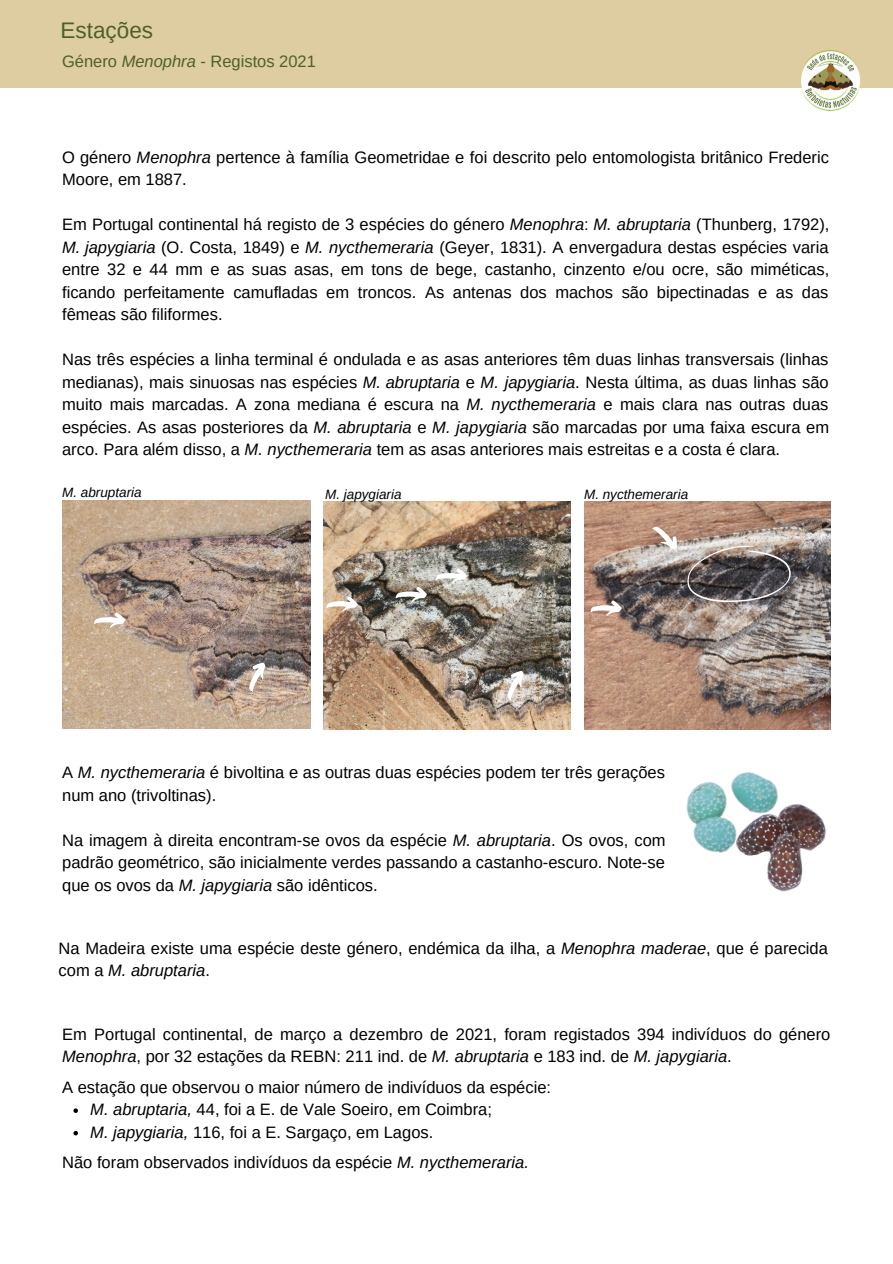
<style>
.page{position:relative;width:893px;height:1264px;background:#fff}
.page>*{position:absolute;margin:0;border:0;box-sizing:border-box;transform-origin:0 0}
.t1{font:22.5px "Arimo";color:#4d6027}
.t2{font:16.5px/22.5px "Arimo";color:#000}
.t3{font:16.5px "Arimo";color:#4d6027}
.t4{font:italic 13.5px "Arimo";color:#000}
.s1{font-style:italic}
</style>
<div class="page">
<div style="left:0;top:0;width:892px;height:88px;background:#decda1"></div>
<img style="left:801px;top:50px;width:60px;height:61px">
<img style="left:62px;top:500px;width:249px;height:228px">
<img style="left:584px;top:502px;width:246px;height:227px">
<img style="left:324px;top:502px;width:246px;height:227px">
<img style="left:718px;top:776px;width:129px;height:129px;border-radius:50%">
<img style="left:686px;top:772px;width:110px;height:108px">
<svg style="left:94px;top:612px;width:31px;height:15px"></svg>
<svg style="left:73px;top:1108px;width:5px;height:4px"></svg>
<svg style="left:73px;top:1130px;width:5px;height:5px"></svg>
<svg style="left:326px;top:596px;width:32px;height:15px"></svg>
<svg style="left:590px;top:600px;width:31px;height:16px"></svg>
<svg style="left:435px;top:568px;width:32px;height:15px"></svg>
<svg style="left:395px;top:586px;width:32px;height:16px"></svg>
<svg style="left:242px;top:658px;width:28px;height:36px"></svg>
<svg style="left:500px;top:667px;width:28px;height:35px"></svg>
<svg style="left:649px;top:520px;width:141px;height:86px;background:#877b75"></svg>
<p class="t1" style="left:61px;top:18px;width:94px">Estações</p>
<p class="t3" style="left:62px;top:52px;width:255px">Género <span class="s1">Menophra</span> - Registos 2021</p>
<p class="t2" style="left:62px;top:146px;width:768px">O género <span class="s1">Menophra</span> pertence à família Geometridae e foi descrito pelo entomologista britânico Frederic<br>Moore, em 1887.</p>
<p class="t2" style="left:62px;top:213px;width:768px;text-align:justify">Em Portugal continental há registo de 3 espécies do género <span class="s1">Menophra</span>: <span class="s1">M. abruptaria</span> (Thunberg, 1792), <span class="s1">M. japygiaria</span> (O. Costa, 1849) e <span class="s1">M. nycthemeraria</span> (Geyer, 1831). A envergadura destas espécies varia entre 32 e 44 mm e as suas asas, em tons de bege, castanho, cinzento e/ou ocre, são miméticas, ficando perfeitamente camufladas em troncos. As antenas dos machos são bipectinadas e as das fêmeas são filiformes.</p>
<p class="t2" style="left:62px;top:348px;width:768px;text-align:justify">Nas três espécies a linha terminal é ondulada e as asas anteriores têm duas linhas transversais (linhas medianas), mais sinuosas nas espécies <span class="s1">M. abruptaria</span> e <span class="s1">M. japygiaria</span>. Nesta última, as duas linhas são muito mais marcadas. A zona mediana é escura na <span class="s1">M. nycthemeraria</span> e mais clara nas outras duas espécies. As asas posteriores da <span class="s1">M. abruptaria</span> e <span class="s1">M. japygiaria</span> são marcadas por uma faixa escura em arco. Para além disso, a <span class="s1">M. nycthemeraria</span> tem as asas anteriores mais estreitas e a costa é clara.</p>
<p class="t4" style="left:62px;top:485px;width:81px">M. abruptaria</p>
<p class="t4" style="left:325px;top:486px;width:78px">M. japygiaria</p>
<p class="t4" style="left:584px;top:486px;width:106px">M. nycthemeraria</p>
<p class="t2" style="left:62px;top:761px;width:604px">A <span class="s1">M. nycthemeraria</span> é bivoltina e as outras duas espécies podem ter três gerações num ano (trivoltinas).</p>
<p class="t2" style="left:62px;top:828px;width:605px;text-align:justify">Na imagem à direita encontram-se ovos da espécie <span class="s1">M. abruptaria</span>. Os ovos, com padrão geométrico, são inicialmente verdes passando a castanho-escuro. Note-se que os ovos da <span class="s1">M. japygiaria</span> são idênticos.</p>
<p class="t2" style="left:59px;top:936px;width:770px">Na Madeira existe uma espécie deste género, endémica da ilha, a <span class="s1">Menophra maderae</span>, que é parecida com a <span class="s1">M. abruptaria</span>.</p>
<p class="t2" style="left:62px;top:1022px;width:769px">Em Portugal continental, de março a dezembro de 2021, foram registados 394 indivíduos do género<br><span class="s1">Menophra</span>, por 32 estações da REBN: 211 ind. de <span class="s1">M. abruptaria</span> e 183 ind. de <span class="s1">M. japygiaria</span>.</p>
<p class="t2" style="left:62px;top:1075px;width:490px">A estação que observou o maior número de indivíduos da espécie:</p>
<p class="t2" style="left:90px;top:1098px;width:403px"><span class="s1">M. abruptaria,</span> 44, foi a E. de Vale Soeiro, em Coimbra;</p>
<p class="t2" style="left:90px;top:1120px;width:344px"><span class="s1">M. japygiaria,</span> 116, foi a E. Sargaço, em Lagos.</p>
<p class="t2" style="left:62px;top:1150px;width:468px">Não foram observados indivíduos da espécie <span class="s1">M. nycthemeraria.</span></p>
</div>
